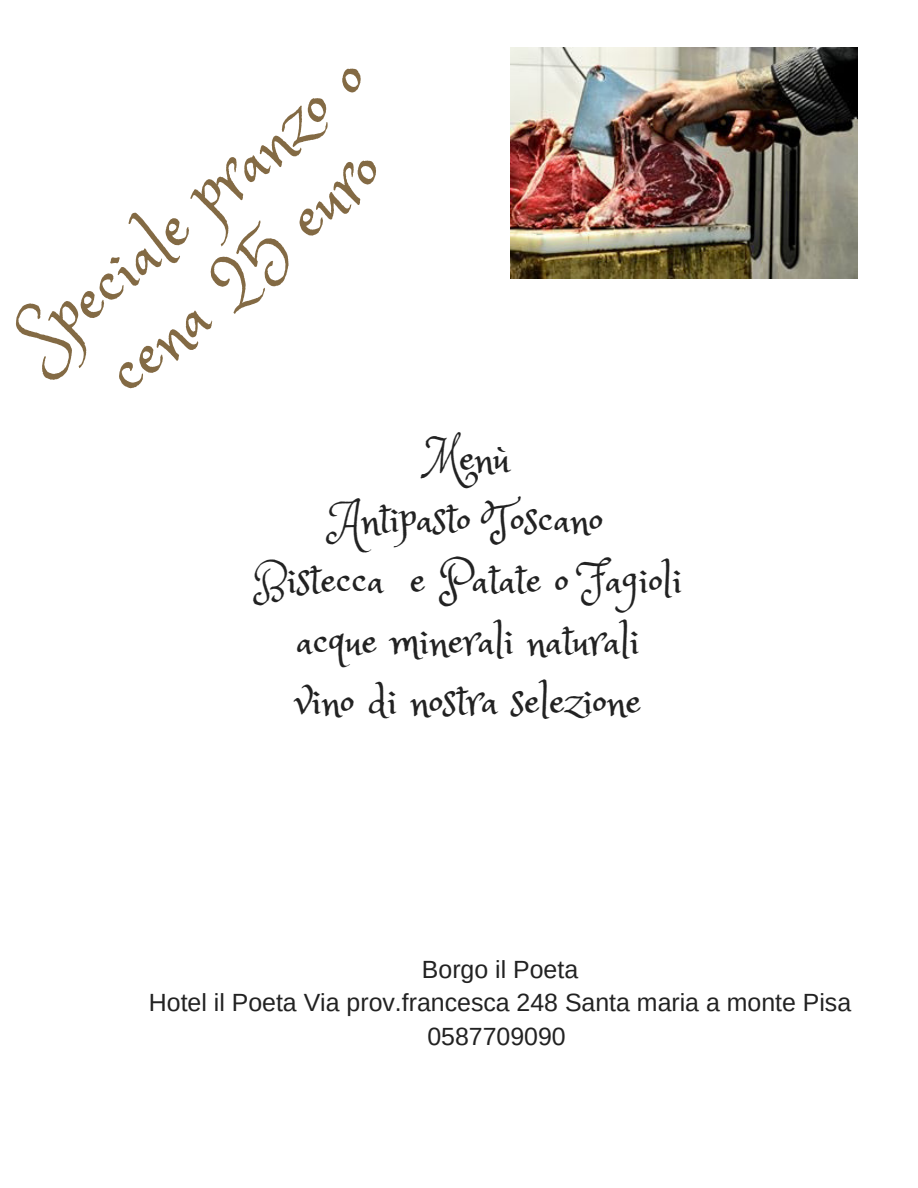
<style>
.page{position:relative;width:918px;height:1188px;background:#fff}
.page>*{position:absolute;margin:0;border:0;box-sizing:border-box;transform-origin:0 0}
.t1{font:72.45px/80.1px "Princess Sofia";color:#836a44;text-align:center}
.t2{font:43.65px/60.8px "Princess Sofia";color:#222;text-align:center}
.t3{font:24.9px/33.8px "Arimo";color:#222;text-align:center}
</style>
<div class="page">
<img style="left:511px;top:47px;width:346px;height:232px">
<h1 class="t1" style="left:0;top:317px;width:436px;rotate:-41deg">Speciale pranzo o cena 25 euro</h1>
<p class="t2" style="left:254px;top:425px;width:430px">Menù<br>Antipasto Toscano<br>Bistecca e Patate o Fagioli acque minerali naturali<br>vino di nostra selezione</p>
<p class="t3" style="left:149px;top:952px;width:704px">Borgo il Poeta<br>Hotel il Poeta Via prov.francesca 248 Santa maria a monte Pisa<br>0587709090</p>
</div>
